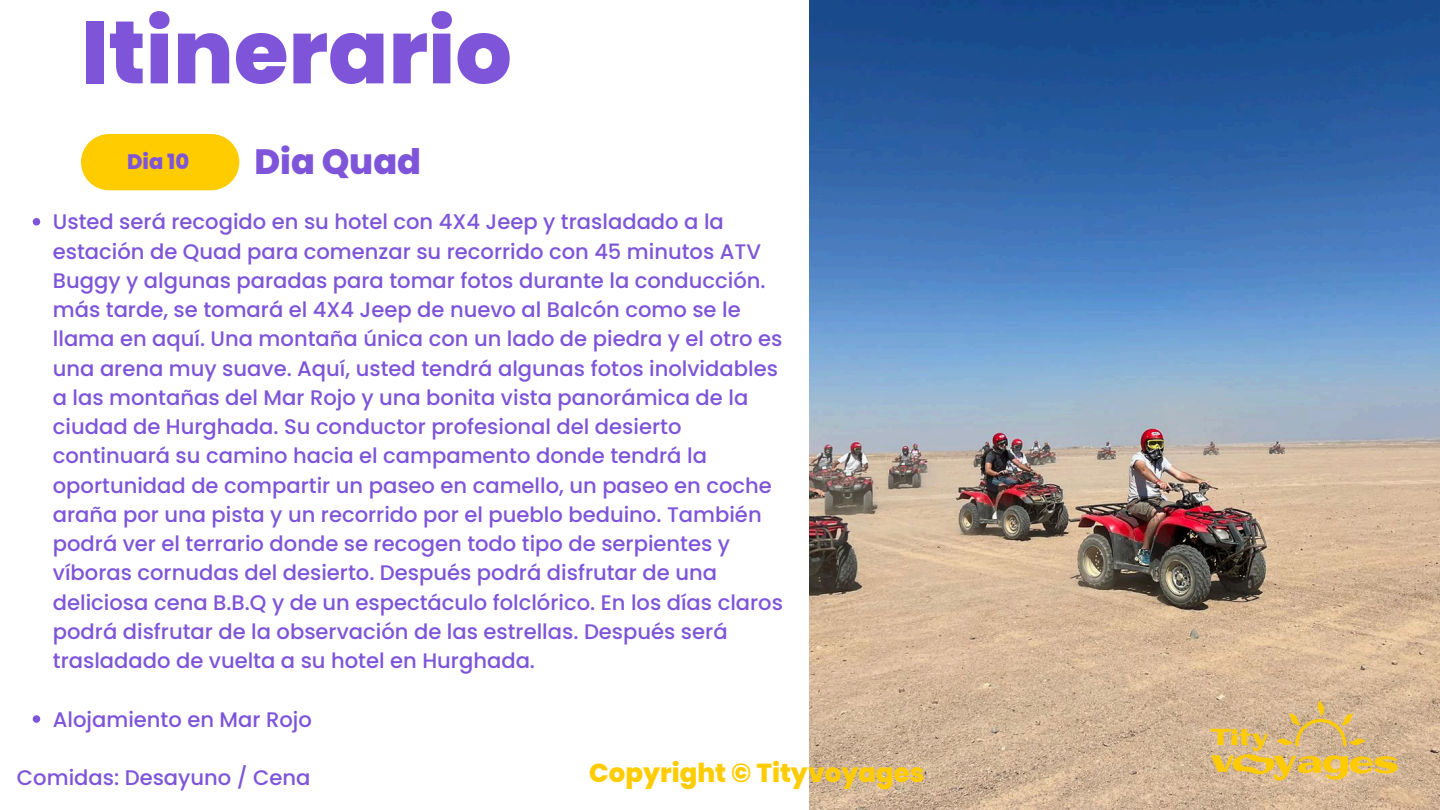
<style>
.page{position:relative;width:1440px;height:810px;background:#fff}
.page>*{position:absolute;margin:0;border:0;box-sizing:border-box;transform-origin:0 0}
.t1{font:800 88.7px "Poppins";color:#7e55d9}
.t2{font:800 35.1px "Poppins";color:#7e55d9}
.t3{font:800 26px "Poppins";color:#fc0}
.t4{font:500 21.1px/29.2px "Poppins";color:#7e55d9}
.t5{font:800 21px "Poppins";color:#7e55d9}
</style>
<div class="page">
<div style="left:81px;top:134px;width:158px;height:56px;background:#fc0;border-radius:28px"></div>
<img style="left:809px;top:0;width:631px;height:810px">
<img style="left:1198px;top:691px;width:212px;height:99px">
<svg style="left:33px;top:218px;width:7px;height:8px"></svg>
<svg style="left:33px;top:715px;width:7px;height:8px"></svg>
<h2 class="t1" style="left:81px;top:-10px;width:432px">Itinerario</h2>
<h1 class="t5" style="left:127px;top:147px;width:64px">Dia 10</h1>
<h4 class="t2" style="left:254px;top:137px;width:168px">Dia Quad</h4>
<p class="t4" style="left:53px;top:207px;width:732px">Usted será recogido en su hotel con 4X4 Jeep y trasladado a la estación de Quad para comenzar su recorrido con 45 minutos ATV Buggy y algunas paradas para tomar fotos durante la conducción. más tarde, se tomará el 4X4 Jeep de nuevo al Balcón como se le llama en aquí. Una montaña única con un lado de piedra y el otro es una arena muy suave. Aquí, usted tendrá algunas fotos inolvidables a las montañas del Mar Rojo y una bonita vista panorámica de la ciudad de Hurghada. Su conductor profesional del desierto continuará su camino hacia el campamento donde tendrá la oportunidad de compartir un paseo en camello, un paseo en coche araña por una pista y un recorrido por el pueblo beduino. También podrá ver el terrario donde se recogen todo tipo de serpientes y víboras cornudas del desierto. Después podrá disfrutar de una deliciosa cena B.B.Q y de un espectáculo folclórico. En los días claros podrá disfrutar de la observación de las estrellas. Después será trasladado de vuelta a su hotel en Hurghada.</p>
<p class="t4" style="left:53px;top:705px;width:261px">Alojamiento en Mar Rojo</p>
<h4 class="t4" style="left:17px;top:763px;width:295px">Comidas: Desayuno / Cena</h4>
<h3 class="t3" style="left:589px;top:754px;width:337px">Copyright © Tityvoyages</h3>
</div>
